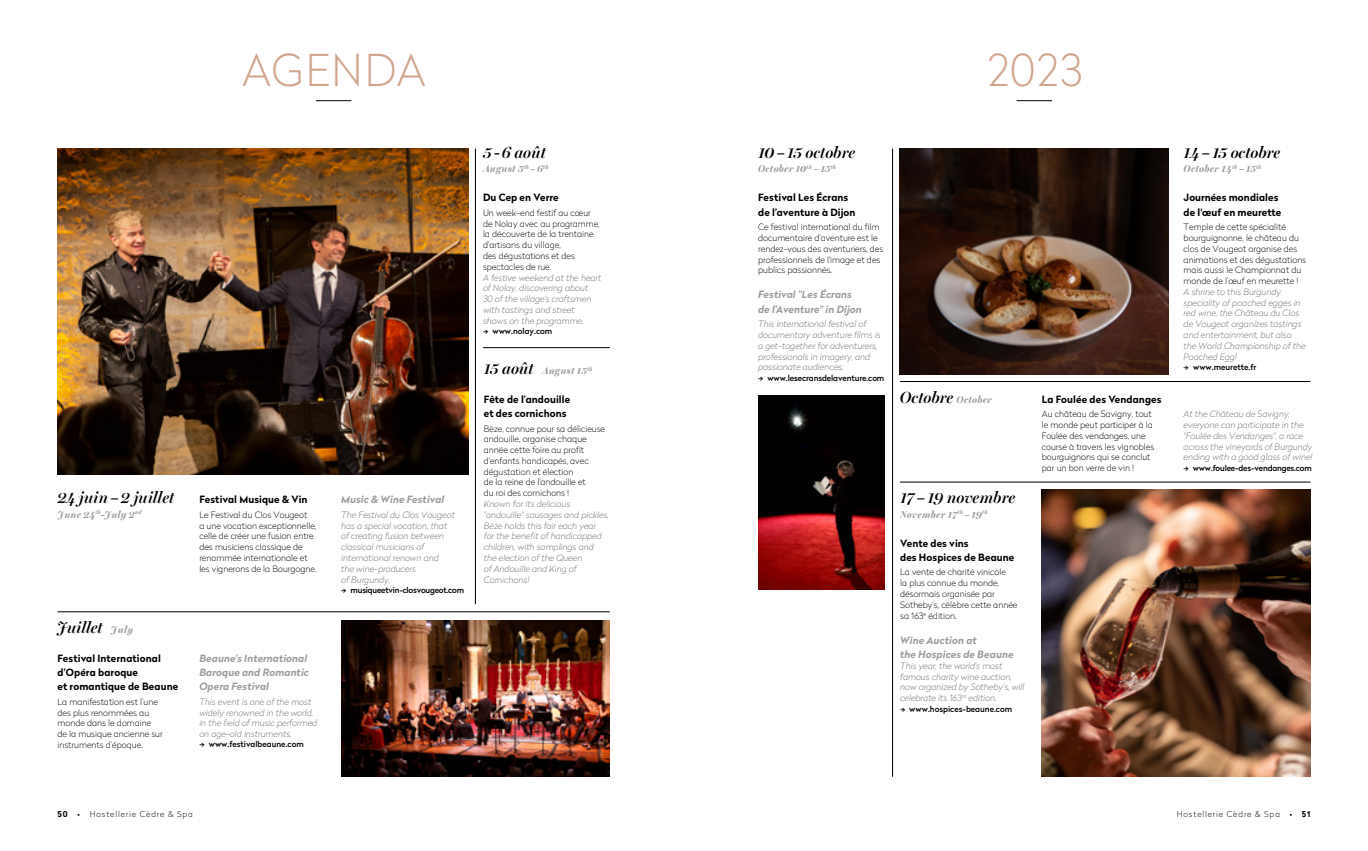
<style>
.page{position:relative;width:1368px;height:851px;background:#fff}
.page>*{position:absolute;margin:0;border:0;box-sizing:border-box;transform-origin:0 0}
.t1{font:100 43.75px "Radikal";letter-spacing:.025em;color:#d1a58d}
.t2{font:italic 600 16.25px "Miller Banner";color:#000}
.t3{font:700 10px/14.4px "Radikal";letter-spacing:.01em;color:#000}
.t4{font:italic 700 10px/14.4px "Radikal";letter-spacing:.01em;color:#9d9d9c}
.t5{font:italic 700 10px "Miller Banner";letter-spacing:.03em;color:#9d9d9c}
.t6{font:100 8.75px/10.8px "Radikal";color:#000}
.t7{font:italic 100 8.75px/10.8px "Radikal";color:#706f6f}
.t8{font:500 8.12px "Radikal";letter-spacing:-.01em;color:#000}
.t9{font:100 8.12px "Radikal";letter-spacing:.11em;color:#000}
.s1{font-weight:700;font-size:10px;color:#9d9d9c}
.s2{font-weight:600;font-size:16.25px;color:#000}
.s3{font-weight:700}
</style>
<div class="page">
<hr style="left:316px;top:100px;width:35px;height:1px;background:#000">
<hr style="left:1016px;top:100px;width:36px;height:1px;background:#000">
<hr style="left:475px;top:148px;width:1px;height:456px;background:#000">
<hr style="left:892px;top:148px;width:1px;height:628px;background:#000">
<hr style="left:58px;top:611px;width:552px;height:1px;background:#000">
<hr style="left:483px;top:347px;width:127px;height:1px;background:#000">
<hr style="left:900px;top:381px;width:410px;height:1px;background:#000">
<hr style="left:900px;top:482px;width:410px;height:1px;background:#000">
<img style="left:1042px;top:489px;width:268px;height:287px">
<img style="left:758px;top:395px;width:127px;height:194px">
<img style="left:58px;top:148px;width:410px;height:326px">
<img style="left:900px;top:148px;width:268px;height:226px">
<img style="left:341px;top:620px;width:269px;height:156px">
<h1 class="t1" style="left:242px;top:40px;width:185px">AGENDA</h1>
<h1 class="t1" style="left:986px;top:40px;width:97px">2023</h1>
<h2 class="t2" style="left:58px;top:488px;width:118px">24 juin–2 juillet</h2>
<p class="t5" style="left:58px;top:508px;width:86px">June 24<sup>th</sup>-July 2<sup>nd</sup></p>
<h2 class="t2" style="left:58px;top:617px;width:77px">Juillet <span class="s1">July</span></h2>
<p class="t3" style="left:57px;top:650px;width:122px">Festival International d’Opéra baroque<br>et romantique de Beaune</p>
<p class="t6" style="left:58px;top:696px;width:107px">La manifestation est l’une des plus renommées au monde dans le domaine de la musique ancienne sur instruments d’époque.</p>
<p class="t3" style="left:199px;top:492px;width:110px">Festival Musique &amp; Vin</p>
<p class="t6" style="left:199px;top:509px;width:119px">Le Festival du Clos Vougeot<br>a une vocation exceptionnelle, celle de créer une fusion entre des musiciens classique de renommée internationale et les vignerons de la Bourgogne.</p>
<p class="t4" style="left:199px;top:650px;width:111px">Beaune's International<br>Baroque and Romantic<br>Opera Festival</p>
<p class="t7" style="left:199px;top:696px;width:119px">This event is one of the most widely renowned in the world, in the field of music performed on age-old instruments.</p>
<p class="t8" style="left:199px;top:738px;width:106px">–&gt; www.festivalbeaune.com</p>
<p class="t4" style="left:341px;top:492px;width:105px">Music &amp; Wine Festival</p>
<p class="t7" style="left:341px;top:509px;width:114px">The Festival du Clos Vougeot has a special vocation, that of creating fusion between classical musicians of international renown and<br>the wine-producers<br>of Burgundy.</p>
<p class="t8" style="left:341px;top:584px;width:124px">–&gt; musiqueetvin-closvougeot.com</p>
<h2 class="t2" style="left:483px;top:143px;width:64px">5-6 août</h2>
<p class="t5" style="left:483px;top:163px;width:67px">August 5<sup>th</sup> – 6<sup>th</sup></p>
<p class="t3" style="left:483px;top:190px;width:77px">Du Cep en Verre</p>
<p class="t6" style="left:483px;top:207px;width:118px">Un week-end festif au cœur de Nolay avec au programme, la découverte de la trentaine d’artisans du village,<br>des dégustations et des spectacles de rue.</p>
<p class="t7" style="left:483px;top:272px;width:119px">A festive weekend at the heart of Nolay, discovering about<br>30 of the village's craftsmen with tastings and street<br>shows on the programme.</p>
<p class="t8" style="left:483px;top:325px;width:71px">–&gt; www.nolay.com</p>
<p class="t5" style="left:484px;top:364px;width:110px"><span class="s2">15 août</span> August 15<sup>th</sup></p>
<p class="t3" style="left:484px;top:391px;width:88px">Fête de l’andouille et des cornichons</p>
<p class="t6" style="left:484px;top:422px;width:123px">Bèze, connue pour sa délicieuse andouille, organise chaque année cette foire au profit d'enfants handicapés, avec dégustation et élection<br>de la reine de l'andouille et<br>du roi des cornichons !</p>
<p class="t7" style="left:484px;top:498px;width:127px">Known for its delicious "andouille" sausages and pickles,<br>Bèze holds this fair each year<br>for the benefit of handicapped children, with samplings and<br>the election of the Queen<br>of Andouille and King of<br>Cornichons!</p>
<h2 class="t2" style="left:758px;top:143px;width:98px">10–15 octobre</h2>
<p class="t5" style="left:758px;top:163px;width:79px">October 10<sup>th</sup> – 15<sup>th</sup></p>
<p class="t3" style="left:758px;top:190px;width:99px">Festival Les Écrans de l’aventure à Dijon</p>
<p class="t6" style="left:758px;top:221px;width:127px">Ce festival international du film documentaire d'aventure est le rendez-vous des aventuriers, des professionnels de l'image et des publics passionnés.</p>
<p class="t4" style="left:758px;top:287px;width:105px">Festival "Les Écrans de l’Aventure" in Dijon</p>
<p class="t7" style="left:758px;top:318px;width:124px">This international festival of documentary adventure films is a get-together for adventurers, professionals in imagery, and passionate audiences.</p>
<p class="t8" style="left:758px;top:372px;width:128px">–&gt; www.lesecransdelaventure.com</p>
<h2 class="t2" style="left:1183px;top:143px;width:98px">14–15 octobre</h2>
<p class="t5" style="left:1183px;top:163px;width:79px">October 14<sup>th</sup> – 15<sup>th</sup></p>
<p class="t3" style="left:1183px;top:190px;width:99px">Journées mondiales de l'œuf en meurette</p>
<p class="t6" style="left:1183px;top:221px;width:124px">Temple de cette spécialité bourguignonne, le château du clos de Vougeot organise des animations et des dégustations mais aussi le Championnat du monde de l’œuf en meurette !</p>
<p class="t7" style="left:1183px;top:286px;width:123px">A shrine to this Burgundy speciality of poached egges in red wine, the Château du Clos de Vougeot organizes tastings and entertainment, but also the World Championship of the<br>Poached Egg!</p>
<p class="t8" style="left:1183px;top:361px;width:74px">–&gt; www.meurette.fr</p>
<h2 class="t2" style="left:900px;top:387px;width:93px">Octobre <span class="s1">October</span></h2>
<p class="t3" style="left:1042px;top:391px;width:121px">La Foulée des Vendanges</p>
<p class="t6" style="left:1042px;top:408px;width:114px">Au château de Savigny, tout le monde peut participer à la<br>Foulée des vendanges, une course à travers les vignobles bourguignons qui se conclut par un bon verre de vin !</p>
<p class="t7" style="left:1183px;top:408px;width:130px">At the Château de Savigny, everyone can participate in the "Foulée des Vendanges", a race across the vineyards of Burgundy ending with a good glass of wine!</p>
<p class="t8" style="left:1183px;top:462px;width:130px">–&gt; www.foulee-des-vendanges.com</p>
<h2 class="t2" style="left:900px;top:488px;width:116px">17–19 novembre</h2>
<p class="t5" style="left:900px;top:508px;width:89px">November 17<sup>th</sup> – 19<sup>th</sup></p>
<p class="t3" style="left:900px;top:535px;width:116px">Vente des vins<br>des Hospices de Beaune</p>
<p class="t6" style="left:900px;top:566px;width:119px">La vente de charité vinicole<br>la plus connue du monde, désormais organisée par<br>Sotheby’s, célèbre cette année sa 163<sup>e</sup> édition.</p>
<p class="t4" style="left:900px;top:632px;width:115px">Wine Auction at<br>the Hospices de Beaune</p>
<p class="t7" style="left:900px;top:660px;width:126px">This year, the world's most famous charity wine auction, now organized by Sotheby’s, will celebrate its 163<sup>rd</sup> edition.</p>
<p class="t8" style="left:900px;top:703px;width:113px">–&gt; www.hospices-beaune.com</p>
<p class="t9" style="left:58px;top:808px;width:137px"><span class="s3">50 •</span> Hostellerie Cèdre &amp; Spa</p>
<p class="t9" style="left:1177px;top:808px;width:135px">Hostellerie Cèdre &amp; Spa <span class="s3">• 51</span></p>
</div>
